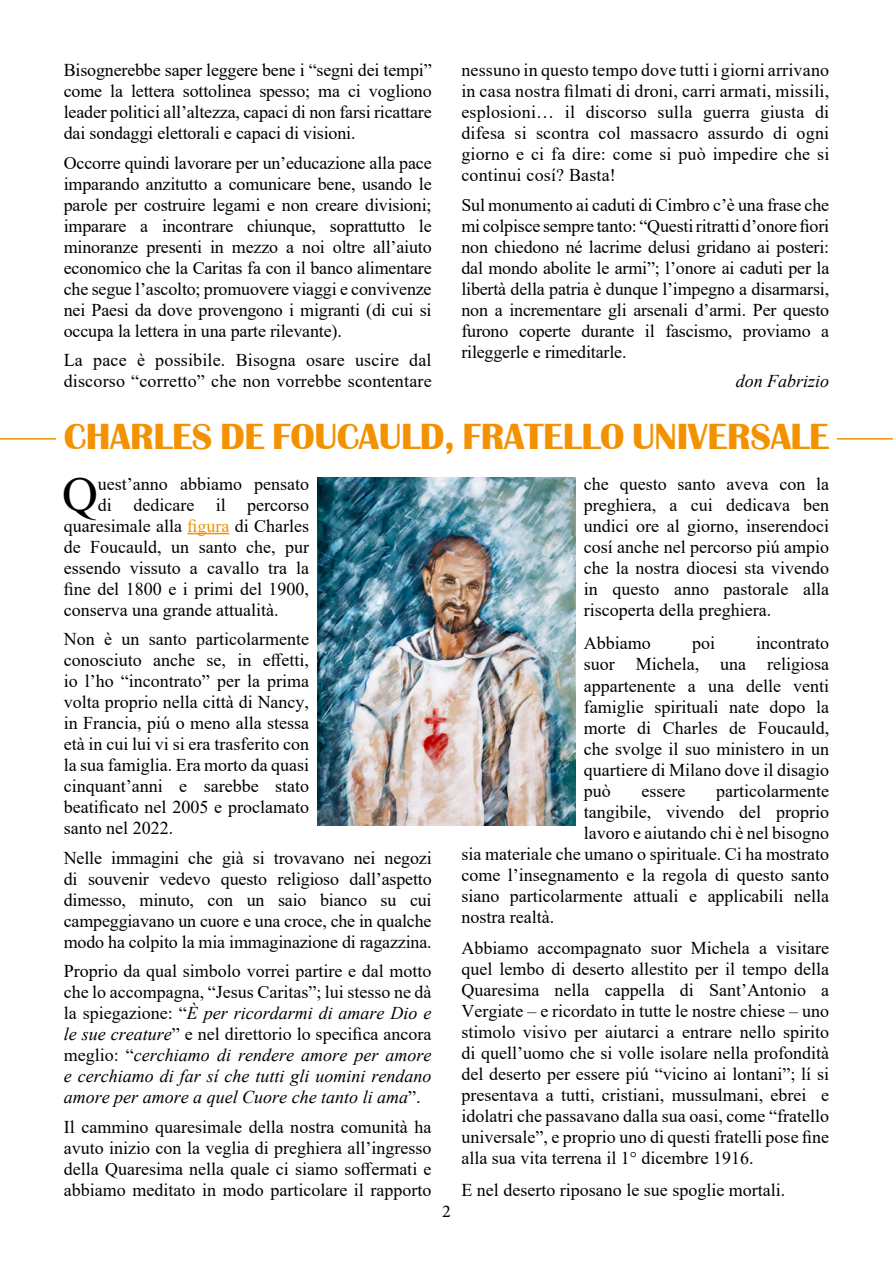
<style>
.page{position:relative;width:893px;height:1263px;background:#fff}
.page>*{position:absolute;margin:0;border:0;box-sizing:border-box;transform-origin:0 0}
.t1{font:49.65px "Times New Roman";color:#000}
.t2{font:700 37.5px "Britannic";letter-spacing:-.01em;color:#f39200}
.t3{font:18px/21px "Times New Roman";color:#000;text-align:justify}
.t4{font:italic 18px/21px "Times New Roman";color:#000;text-align:justify}
.t5{font:18px "Minion Pro";color:#000}
.s1{color:#f39200}
.s2{font-style:normal}
</style>
<div class="page">
<img style="left:318px;top:477px;width:257px;height:348px">
<hr style="left:837px;top:438px;width:56px;height:2px;background:#f39200">
<hr style="left:0;top:438px;width:56px;height:2px;background:#f39200">
<hr style="left:187px;top:533px;width:42px;height:1px;background:#f39200">
<p class="t3" style="left:64px;top:59px;width:369px">Bisognerebbe saper leggere bene i “segni dei tempi” come la lettera sottolinea spesso; ma ci vogliono leader politici all’altezza, capaci di non farsi ricattare dai sondaggi elettorali e capaci di visioni.</p>
<p class="t3" style="left:64px;top:152px;width:369px">Occorre quindi lavorare per un’educazione alla pace imparando anzitutto a comunicare bene, usando le parole per costruire legami e non creare divisioni; imparare a incontrare chiunque, soprattutto le minoranze presenti in mezzo a noi oltre all’aiuto economico che la Caritas fa con il banco alimentare che segue l’ascolto; promuovere viaggi e convivenze nei Paesi da dove provengono i migranti (di cui si occupa la lettera in una parte rilevante).</p>
<p class="t3" style="left:64px;top:349px;width:369px">La pace è possibile. Bisogna osare uscire dal discorso “corretto” che non vorrebbe scontentare</p>
<p class="t3" style="left:461px;top:59px;width:369px">nessuno in questo tempo dove tutti i giorni arrivano in casa nostra filmati di droni, carri armati, missili, esplosioni… il discorso sulla guerra giusta di difesa si scontra col massacro assurdo di ogni giorno e ci fa dire: come si può impedire che si continui cosí? Basta!</p>
<p class="t3" style="left:461px;top:194px;width:369px">Sul monumento ai caduti di Cimbro c’è una frase che mi colpisce sempre tanto: “Questi ritratti d’onore fiori non chiedono né lacrime delusi gridano ai posteri: dal mondo abolite le armi”; l’onore ai caduti per la libertà della patria è dunque l’impegno a disarmarsi, non a incrementare gli arsenali d’armi. Per questo furono coperte durante il fascismo, proviamo a rileggerle e rimeditarle.</p>
<p class="t4" style="left:736px;top:370px;width:95px">don Fabrizio</p>
<h2 class="t2" style="left:64px;top:415px;width:767px">CHARLES DE FOUCAULD, FRATELLO UNIVERSALE</h2>
<h1 class="t1" style="left:62px;top:459px;width:37px">Q</h1>
<p class="t3" style="left:98px;top:472px;width:213px">uest’anno abbiamo pensato</p>
<p class="t3" style="left:98px;top:493px;width:213px">di dedicare il percorso</p>
<p class="t3" style="left:64px;top:514px;width:247px">quaresimale alla <span class="s1">figura</span> di Charles</p>
<p class="t3" style="left:64px;top:535px;width:247px">de Foucauld, un santo che, pur</p>
<p class="t3" style="left:64px;top:556px;width:247px">essendo vissuto a cavallo tra la</p>
<p class="t3" style="left:64px;top:577px;width:247px">fine del 1800 e i primi del 1900,</p>
<p class="t3" style="left:64px;top:598px;width:216px">conserva una grande attualità.</p>
<p class="t3" style="left:64px;top:628px;width:247px">Non è un santo particolarmente conosciuto anche se, in effetti, io l’ho “incontrato” per la prima volta proprio nella città di Nancy, in Francia, piú o meno alla stessa età in cui lui vi si era trasferito con la sua famiglia. Era morto da quasi cinquant’anni e sarebbe stato beatificato nel 2005 e proclamato santo nel 2022.</p>
<p class="t3" style="left:64px;top:847px;width:369px">Nelle immagini che già si trovavano nei negozi di souvenir vedevo questo religioso dall’aspetto dimesso, minuto, con un saio bianco su cui campeggiavano un cuore e una croce, che in qualche modo ha colpito la mia immaginazione di ragazzina.</p>
<p class="t4" style="left:64px;top:960px;width:369px"><span class="s2">Proprio da qual simbolo vorrei partire e dal motto che lo accompagna, “Jesus Caritas”; lui stesso ne dà la spiegazione: “</span>È per ricordarmi di amare Dio e le sue creature<span class="s2">” e nel direttorio lo specifica ancora meglio: “</span>cerchiamo di rendere amore per amore e cerchiamo di far sí che tutti gli uomini rendano amore per amore a quel Cuore che tanto li ama<span class="s2">”.</span></p>
<p class="t3" style="left:64px;top:1116px;width:369px">Il cammino quaresimale della nostra comunità ha avuto inizio con la veglia di preghiera all’ingresso della Quaresima nella quale ci siamo soffermati e abbiamo meditato in modo particolare il rapporto</p>
<p class="t5" style="left:442px;top:1199px;width:10px">2</p>
<p class="t3" style="left:584px;top:473px;width:247px">che questo santo aveva con la preghiera, a cui dedicava ben undici ore al giorno, inserendoci cosí anche nel percorso piú ampio che la nostra diocesi sta vivendo in questo anno pastorale alla riscoperta della preghiera.</p>
<p class="t3" style="left:584px;top:632px;width:68px">Abbiamo</p>
<p class="t3" style="left:692px;top:632px;width:25px">poi</p>
<p class="t3" style="left:584px;top:632px;width:247px;text-indent:172px">incontrato suor Michela, una religiosa appartenente a una delle venti famiglie spirituali nate dopo la morte di Charles de Foucauld, che svolge il suo ministero in un quartiere di Milano dove il disagio può</p>
<p class="t3" style="left:642px;top:779px;width:45px">essere</p>
<p class="t3" style="left:716px;top:779px;width:114px">particolarmente</p>
<p class="t3" style="left:584px;top:800px;width:247px">tangibile, vivendo del proprio</p>
<p class="t3" style="left:584px;top:821px;width:247px">lavoro e aiutando chi è nel bisogno</p>
<p class="t3" style="left:461px;top:842px;width:369px">sia materiale che umano o spirituale. Ci ha mostrato</p>
<p class="t3" style="left:461px;top:863px;width:369px">come l’insegnamento e la regola di questo santo</p>
<p class="t3" style="left:461px;top:884px;width:369px">siano particolarmente attuali e applicabili nella</p>
<p class="t3" style="left:461px;top:905px;width:94px">nostra realtà.</p>
<p class="t3" style="left:461px;top:937px;width:369px">Abbiamo accompagnato suor Michela a visitare quel lembo di deserto allestito per il tempo della Quaresima nella cappella di Sant’Antonio a Vergiate – e ricordato in tutte le nostre chiese – uno stimolo visivo per aiutarci a entrare nello spirito di quell’uomo che si volle isolare nella profondità del deserto per essere piú “vicino ai lontani”; lí si presentava a tutti, cristiani, mussulmani, ebrei e idolatri che passavano dalla sua oasi, come “fratello universale”, e proprio uno di questi fratelli pose fine alla sua vita terrena il 1° dicembre 1916.</p>
<p class="t3" style="left:461px;top:1179px;width:325px">E nel deserto riposano le sue spoglie mortali.</p>
</div>
